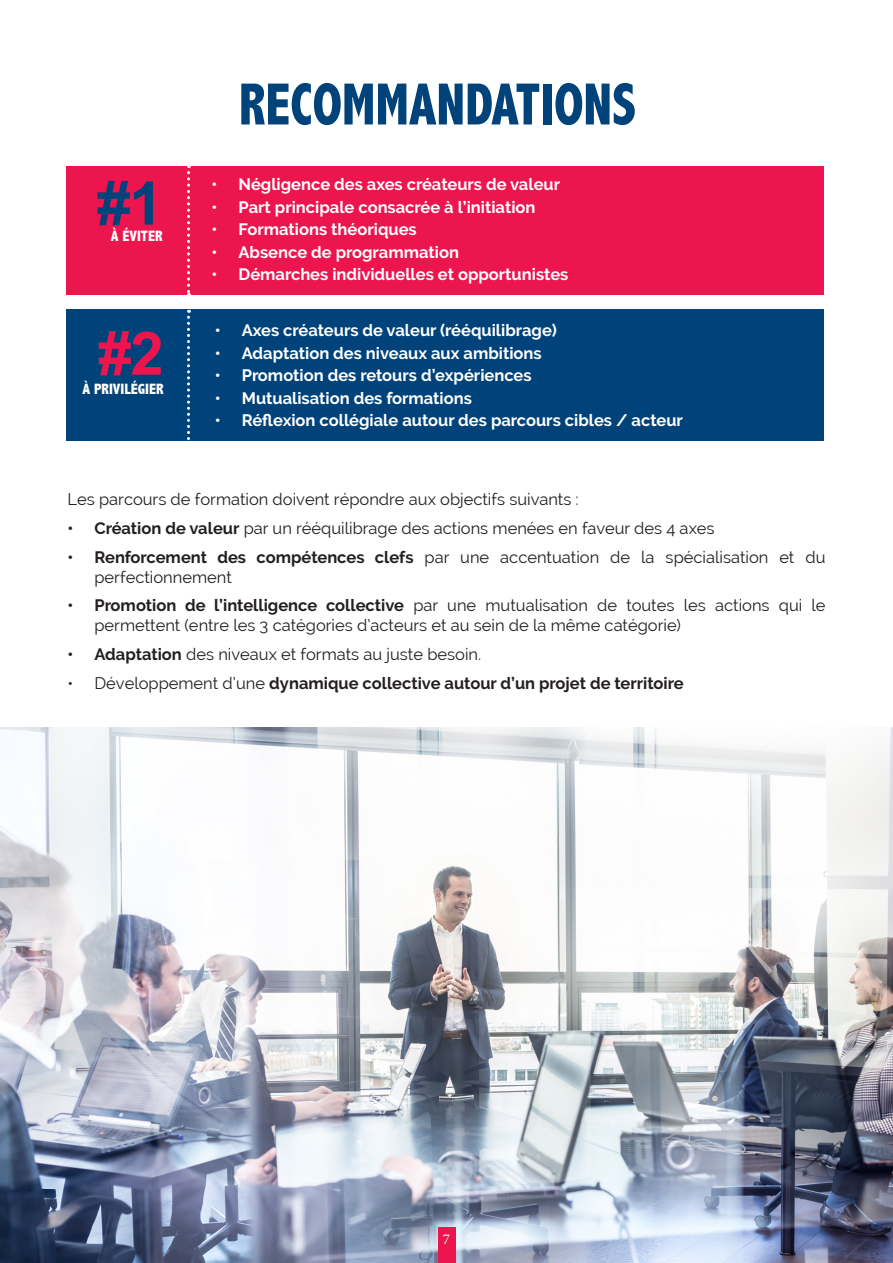
<style>
.page{position:relative;width:893px;height:1263px;background:#fff}
.page>*{position:absolute;margin:0;border:0;box-sizing:border-box;transform-origin:0 0}
.t1{font:800 condensed 60px "Abadi";color:#00437a;scale:.88 1}
.t2{font:700 60px "Arial";color:#00437a}
.t3{font:700 60px "Arial";color:#ed154e}
.Petit_titre{font:16.5px/19.8px "Raleway";color:#231f20}
.t4{font:700 16.5px "Raleway";color:#fff}
.t5{font:700 16.5px "Raleway";color:#231f20}
.t6{font:800 condensed 15px "Abadi";color:#fff}
.t7{font:15px "Minion Pro";color:#fff}
.s1{font-weight:700}
.s2{font-weight:400}
</style>
<div class="page">
<img style="left:0;top:727px;width:893px;height:536px">
<div style="left:67px;top:166px;width:757px;height:129px;background:#ed154e"></div>
<svg style="left:187px;top:166px;width:3px;height:129px"></svg>
<div style="left:67px;top:310px;width:757px;height:131px;background:#00437a"></div>
<svg style="left:187px;top:310px;width:3px;height:131px"></svg>
<div style="left:438px;top:1228px;width:17px;height:35px;background:#ed154e"></div>
<p class="t2" style="left:97px;top:161px;width:67px">#1</p>
<p class="t6" style="left:111px;top:227px;width:53px">À ÉVITER</p>
<p class="t3" style="left:98px;top:311px;width:67px">#2</p>
<p class="t6" style="left:82px;top:381px;width:83px">À PRIVILÉGIER</p>
<h1 class="t1" style="left:239px;top:70px;width:453px">RECOMMANDATIONS</h1>
<p class="t4" style="left:212px;top:175px;width:350px">• Négligence des axes créateurs de valeur</p>
<p class="t4" style="left:212px;top:198px;width:325px">• Part principale consacrée à l’initiation</p>
<p class="t4" style="left:212px;top:220px;width:207px">• Formations théoriques</p>
<p class="t4" style="left:212px;top:243px;width:249px">• Absence de programmation</p>
<p class="t4" style="left:212px;top:265px;width:358px">• Démarches individuelles et opportunistes</p>
<p class="t4" style="left:215px;top:321px;width:343px">• Axes créateurs de valeur (rééquilibrage)</p>
<p class="t4" style="left:215px;top:343px;width:328px">• Adaptation des niveaux aux ambitions</p>
<p class="t4" style="left:215px;top:366px;width:318px">• Promotion des retours d’expériences</p>
<p class="t4" style="left:215px;top:388px;width:259px">• Mutualisation des formations</p>
<p class="t4" style="left:215px;top:411px;width:470px">• Réflexion collégiale autour des parcours cibles / acteur</p>
<p class="Petit_titre" style="left:67px;top:489px;width:513px">Les parcours de formation doivent répondre aux objectifs suivants :</p>
<p class="Petit_titre" style="left:67px;top:518px;width:649px"><span class="s1">• Création de valeur</span> par un rééquilibrage des actions menées en faveur des 4 axes</p>
<p class="Petit_titre" style="left:94px;top:547px;width:733px;text-indent:-27px"><span class="s1">• Renforcement des compétences clefs</span> par une accentuation de la spécialisation et du perfectionnement</p>
<p class="Petit_titre" style="left:94px;top:596px;width:733px;text-indent:-27px"><span class="s1">• Promotion de l’intelligence collective</span> par une mutualisation de toutes les actions qui le permettent (entre les 3 catégories d’acteurs et au sein de la même catégorie)</p>
<p class="Petit_titre" style="left:67px;top:644px;width:415px"><span class="s1">• Adaptation</span> des niveaux et formats au juste besoin.</p>
<p class="t5" style="left:67px;top:673px;width:618px"><span class="s2">• Développement d’une</span> dynamique collective autour d’un projet de territoire</p>
<p class="t7" style="left:443px;top:1229px;width:9px">7</p>
</div>
